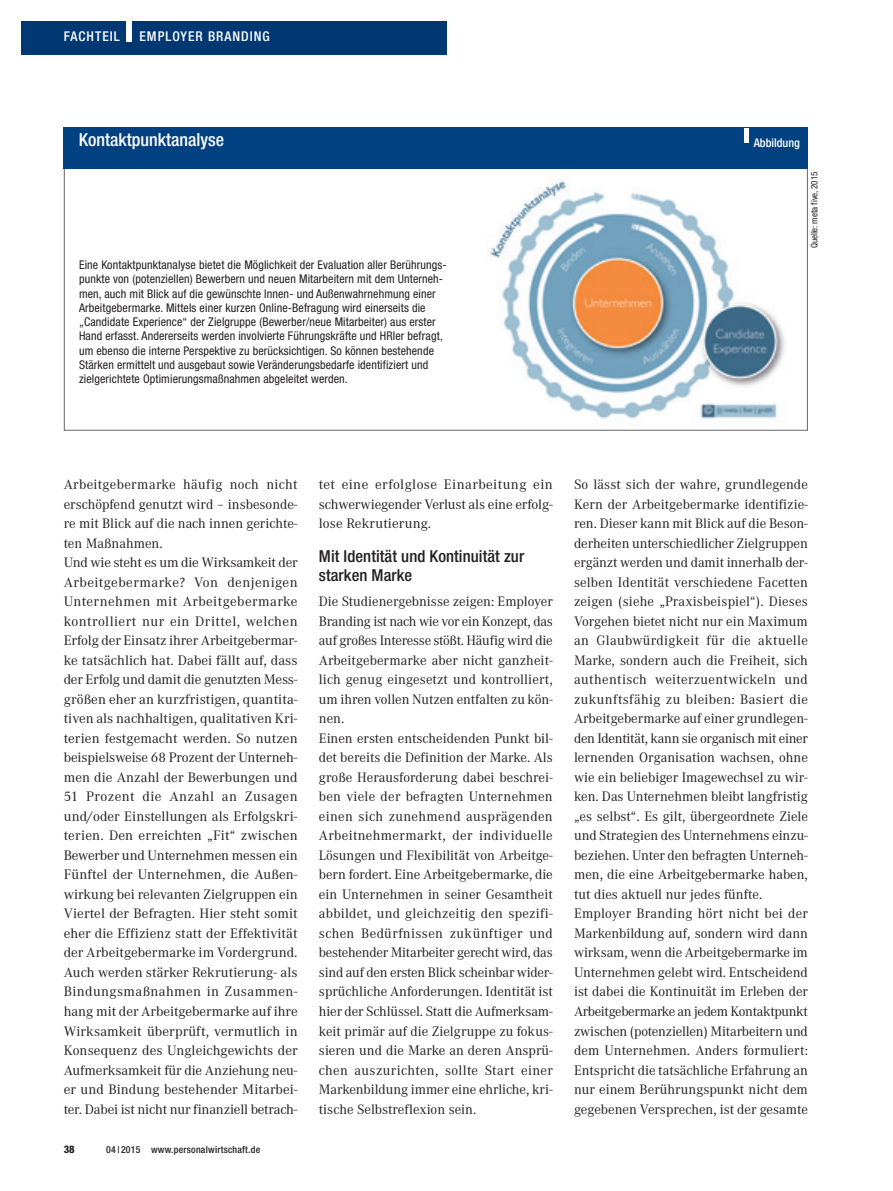
<style>
.page{position:relative;width:893px;height:1191px;background:#fff}
.page>*{position:absolute;margin:0;border:0;box-sizing:border-box;transform-origin:0 0}
.t1{font:500 condensed 18px "Helvetica Neue";color:#fff}
.t2{font:500 condensed 16.5px/19.5px "Helvetica Neue";letter-spacing:.005em;color:#231f20}
.t3{font:14.25px/19.5px "Corporate A";color:#231f20}
.t4{font:500 condensed 13.5px "Helvetica Neue";letter-spacing:.075em;color:#fff}
.t5{font:condensed 12px/14.2px "Helvetica Neue";letter-spacing:.01em;color:#231f20}
.t6{font:500 condensed 12px "Helvetica Neue";color:#fff}
.t7{font:800 condensed 10.5px "Helvetica Neue";color:#231f20}
.t8{font:500 condensed 9.75px "Helvetica Neue";letter-spacing:.025em;color:#231f20}
.t9{font:condensed 9px "Helvetica Neue";color:#231f20}
</style>
<div class="page">
<div style="left:21px;top:21px;width:425px;height:34px;background:#013874"></div>
<div style="left:127px;top:21px;width:5px;height:20px;background:#fff"></div>
<div style="left:64px;top:128px;width:744px;height:41px;background:#014081"></div>
<hr style="left:744px;top:128px;width:4px;height:14px;background:#fff">
<img style="left:488px;top:180px;width:297px;height:239px">
<p class="t4" style="left:64px;top:32px;width:58px">FACHTEIL</p>
<p class="t4" style="left:139px;top:32px;width:132px">EMPLOYER BRANDING</p>
<p class="t1" style="left:79px;top:133px;width:147px">Kontaktpunktanalyse</p>
<p class="t6" style="left:754px;top:138px;width:48px">Abbildung</p>
<p class="t5" style="left:79px;top:259px;width:369px">Eine Kontaktpunktanalyse bietet die Möglichkeit der Evaluation aller Berührungs&shy;punkte von (potenziellen) Bewerbern und neuen Mitarbeitern mit dem Unterneh&shy;men, auch mit Blick auf die gewünschte Innen- und Außenwahrnehmung einer Arbeitgebermarke. Mittels einer kurzen Online-Befragung wird einerseits die „Candidate Experience“ der Zielgruppe (Bewerber/neue Mitarbeiter) aus erster Hand erfasst. Andererseits werden involvierte Führungskräfte und HRler befragt, um ebenso die interne Perspektive zu berücksichtigen. So können bestehende Stärken ermittelt und ausgebaut sowie Veränderungsbedarfe identifiziert und zielgerichtete Optimierungsmaßnahmen abgeleitet werden.</p>
<p class="t9" style="left:811px;top:248px;width:78px;rotate:-90deg">Quelle: meta five, 2015</p>
<p class="t3" style="left:64px;top:476px;width:235px">Arbeitgebermarke häufig noch nicht erschöpfend genutzt wird – insbesonde&shy;re mit Blick auf die nach innen gerichte&shy;ten Maßnahmen.<br>Und wie steht es um die Wirksamkeit der Arbeitgebermarke? Von denjenigen Unternehmen mit Arbeitgebermarke kontrolliert nur ein Drittel, welchen Erfolg der Einsatz ihrer Arbeitgebermar&shy;ke tatsächlich hat. Dabei fällt auf, dass der Erfolg und damit die genutzten Mess&shy;größen eher an kurzfristigen, quantita&shy;tiven als nachhaltigen, qualitativen Kri&shy;terien festgemacht werden. So nutzen beispielsweise 68 Prozent der Unterneh&shy;men die Anzahl der Bewerbungen und 51 Prozent die Anzahl an Zusagen und/oder Einstellungen als Erfolgskri&shy;terien. Den erreichten „Fit“ zwischen Bewerber und Unternehmen messen ein Fünftel der Unternehmen, die Außen&shy;wirkung bei relevanten Zielgruppen ein Viertel der Befragten. Hier steht somit eher die Effizienz statt der Effektivität der Arbeitgebermarke im Vordergrund.<br>Auch werden stärker Rekrutierung- als Bindungsmaßnahmen in Zusammen&shy;hang mit der Arbeitgebermarke auf ihre Wirksamkeit überprüft, vermutlich in Konsequenz des Ungleichgewichts der Aufmerksamkeit für die Anziehung neu&shy;er und Bindung bestehender Mitarbei&shy;ter. Dabei ist nicht nur finanziell betrach-</p>
<p class="t3" style="left:574px;top:476px;width:235px">So lässt sich der wahre, grundlegende Kern der Arbeitgebermarke identifizie&shy;ren. Dieser kann mit Blick auf die Beson&shy;derheiten unterschiedlicher Zielgruppen ergänzt werden und damit innerhalb der&shy;selben Identität verschiedene Facetten zeigen (siehe „Praxisbeispiel“). Dieses Vorgehen bietet nicht nur ein Maximum an Glaubwürdigkeit für die aktuelle Marke, sondern auch die Freiheit, sich authentisch weiterzuentwickeln und zukunftsfähig zu bleiben: Basiert die Arbeitgebermarke auf einer grundlegen&shy;den Identität, kann sie organisch mit einer lernenden Organisation wachsen, ohne wie ein beliebiger Imagewechsel zu wir&shy;ken. Das Unternehmen bleibt langfristig „es selbst“. Es gilt, übergeordnete Ziele und Strategien des Unternehmens einzu&shy;beziehen. Unter den befragten Unterneh&shy;men, die eine Arbeitgebermarke haben, tut dies aktuell nur jedes fünfte.<br>Employer Branding hört nicht bei der Markenbildung auf, sondern wird dann wirksam, wenn die Arbeitgebermarke im Unternehmen gelebt wird. Entscheidend ist dabei die Kontinuität im Erleben der Arbeitgebermarke an jedem Kontaktpunkt zwischen (potenziellen) Mitarbeitern und dem Unternehmen. Anders formuliert:<br>Entspricht die tatsächliche Erfahrung an nur einem Berührungspunkt nicht dem gegebenen Versprechen, ist der gesamte</p>
<p class="t3" style="left:319px;top:476px;width:235px;text-align:justify">tet eine erfolglose Einarbeitung ein schwerwiegender Verlust als eine erfolg&shy;lose Rekrutierung.</p>
<p class="t2" style="left:319px;top:547px;width:207px">Mit Identität und Kontinuität zur starken Marke</p>
<p class="t3" style="left:319px;top:593px;width:235px">Die Studienergebnisse zeigen: Employer Branding ist nach wie vor ein Konzept, das auf großes Interesse stößt. Häufig wird die Arbeitgebermarke aber nicht ganzheit&shy;lich genug eingesetzt und kontrolliert, um ihren vollen Nutzen entfalten zu kön&shy;nen.<br>Einen ersten entscheidenden Punkt bil&shy;det bereits die Definition der Marke. Als große Herausforderung dabei beschrei&shy;ben viele der befragten Unternehmen einen sich zunehmend ausprägenden Arbeitnehmermarkt, der individuelle Lösungen und Flexibilität von Arbeitge&shy;bern fordert. Eine Arbeitgebermarke, die ein Unternehmen in seiner Gesamtheit abbildet, und gleichzeitig den spezifi&shy;schen Bedürfnissen zukünftiger und bestehender Mitarbeiter gerecht wird, das sind auf den ersten Blick scheinbar wider&shy;sprüchliche Anforderungen. Identität ist hier der Schlüssel. Statt die Aufmerksam&shy;keit primär auf die Zielgruppe zu fokus&shy;sieren und die Marke an deren Ansprü&shy;chen auszurichten, sollte Start einer Markenbildung immer eine ehrliche, kri&shy;tische Selbstreflexion sein.</p>
<p class="t7" style="left:64px;top:1145px;width:12px">38</p>
<p class="t8" style="left:106px;top:1145px;width:155px">04 |2015 www.personalwirtschaft.de</p>
</div>
